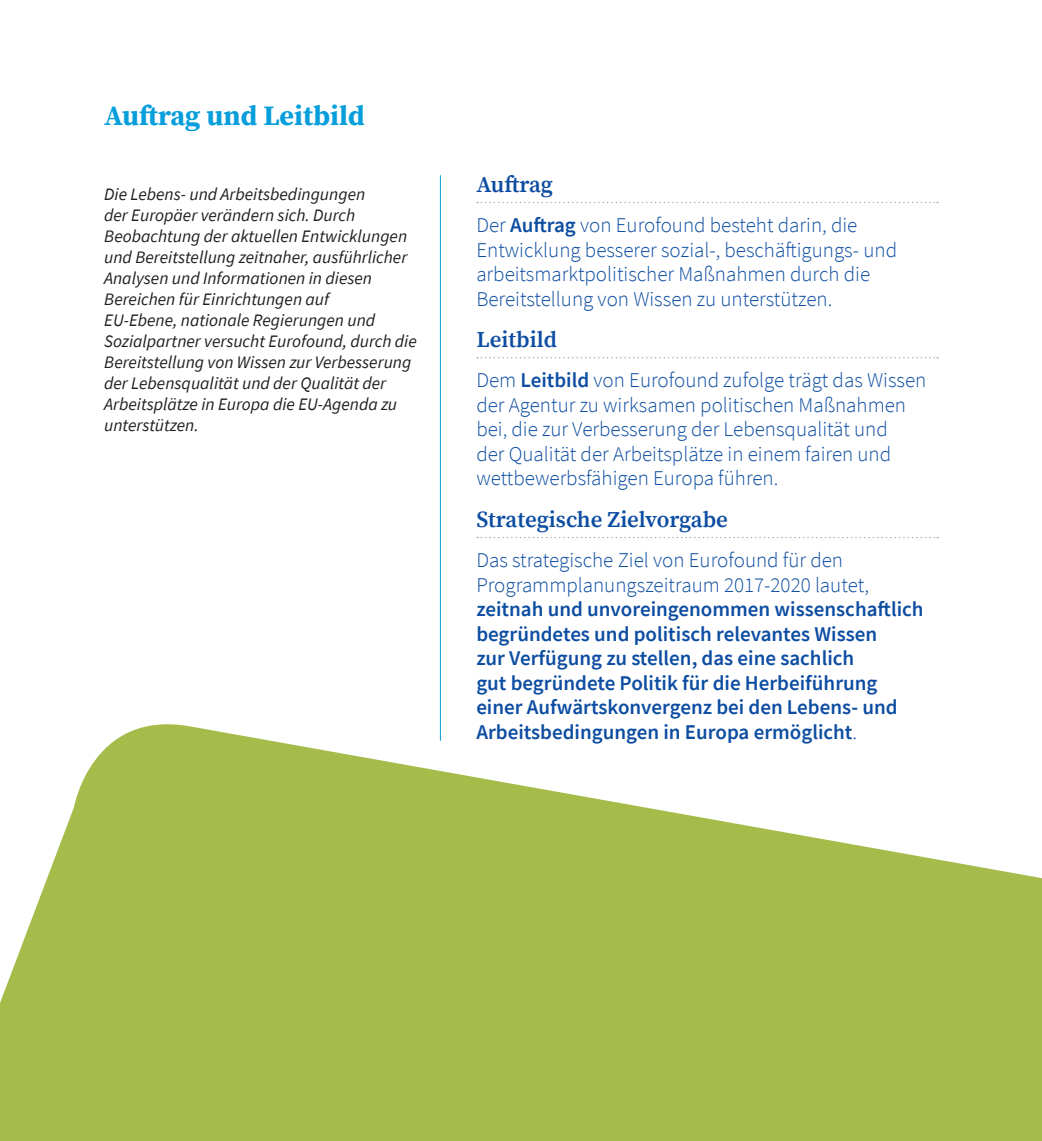
<style>
.page{position:relative;width:1042px;height:1141px;background:#fff}
.page>*{position:absolute;margin:0;border:0;box-sizing:border-box;transform-origin:0 0}
.Serif_Subhead__2{font:700 28px "Source Serif Pro";color:#069edb}
.Serif_Subhead__2-2{font:600 22.75px "Source Serif Pro";color:#0d4da1}
.t1{font:300 21px/24.5px "Source Sans Pro";color:#0d4da1}
.t2{font:600 21px/24.5px "Source Sans Pro";color:#0d4da1}
.EF_Body_9_5pt{font:italic 17.5px/21px "Source Sans Pro";color:#231f20}
.s1{font-weight:600}
.s2{font-weight:300}
</style>
<div class="page">
<svg style="left:0;top:709px;width:1042px;height:432px;fill:#a5bc4a"></svg>
<hr style="left:440px;top:175px;width:1px;height:566px;background:#069edb">
<svg style="left:477px;top:202px;width:461px;height:1px"></svg>
<svg style="left:477px;top:357px;width:461px;height:1px"></svg>
<svg style="left:477px;top:537px;width:461px;height:1px"></svg>
<p class="Serif_Subhead__2" style="left:104px;top:99px;width:262px">Auftrag und Leitbild</p>
<p class="EF_Body_9_5pt" style="left:104px;top:184px;width:314px">Die Lebens- und Arbeitsbedingungen<br>der Europäer verändern sich. Durch Beobachtung der aktuellen Entwicklungen und Bereitstellung zeitnaher, ausführlicher Analysen und Informationen in diesen Bereichen für Einrichtungen auf<br>EU-Ebene, nationale Regierungen und Sozialpartner versucht Eurofound, durch die Bereitstellung von Wissen zur Verbesserung der Lebensqualität und der Qualität der Arbeitsplätze in Europa die EU-Agenda zu unterstützen.</p>
<p class="Serif_Subhead__2-2" style="left:476px;top:171px;width:78px">Auftrag</p>
<p class="t1" style="left:476px;top:213px;width:422px">Der <span class="s1">Auftrag</span> von Eurofound besteht darin, die Entwicklung besserer sozial-, beschäftigungs- und arbeitsmarktpolitischer Maßnahmen durch die Bereitstellung von Wissen zu unterstützen.</p>
<p class="Serif_Subhead__2-2" style="left:476px;top:326px;width:82px">Leitbild</p>
<p class="t1" style="left:476px;top:368px;width:451px">Dem <span class="s1">Leitbild</span> von Eurofound zufolge trägt das Wissen der Agentur zu wirksamen politischen Maßnahmen bei, die zur Verbesserung der Lebensqualität und<br>der Qualität der Arbeitsplätze in einem fairen und wettbewerbsfähigen Europa führen.</p>
<p class="Serif_Subhead__2-2" style="left:476px;top:506px;width:253px">Strategische Zielvorgabe</p>
<p class="t2" style="left:476px;top:548px;width:449px"><span class="s2">Das strategische Ziel von Eurofound für den Programmplanungszeitraum 2017-2020 lautet, </span>zeitnah und unvoreingenommen wissenschaftlich begründetes und politisch relevantes Wissen<br>zur Verfügung zu stellen, das eine sachlich<br>gut begründete Politik für die Herbeiführung einer Aufwärtskonvergenz bei den Lebens- und Arbeitsbedingungen in Europa ermöglicht<span class="s2">.</span></p>
</div>
